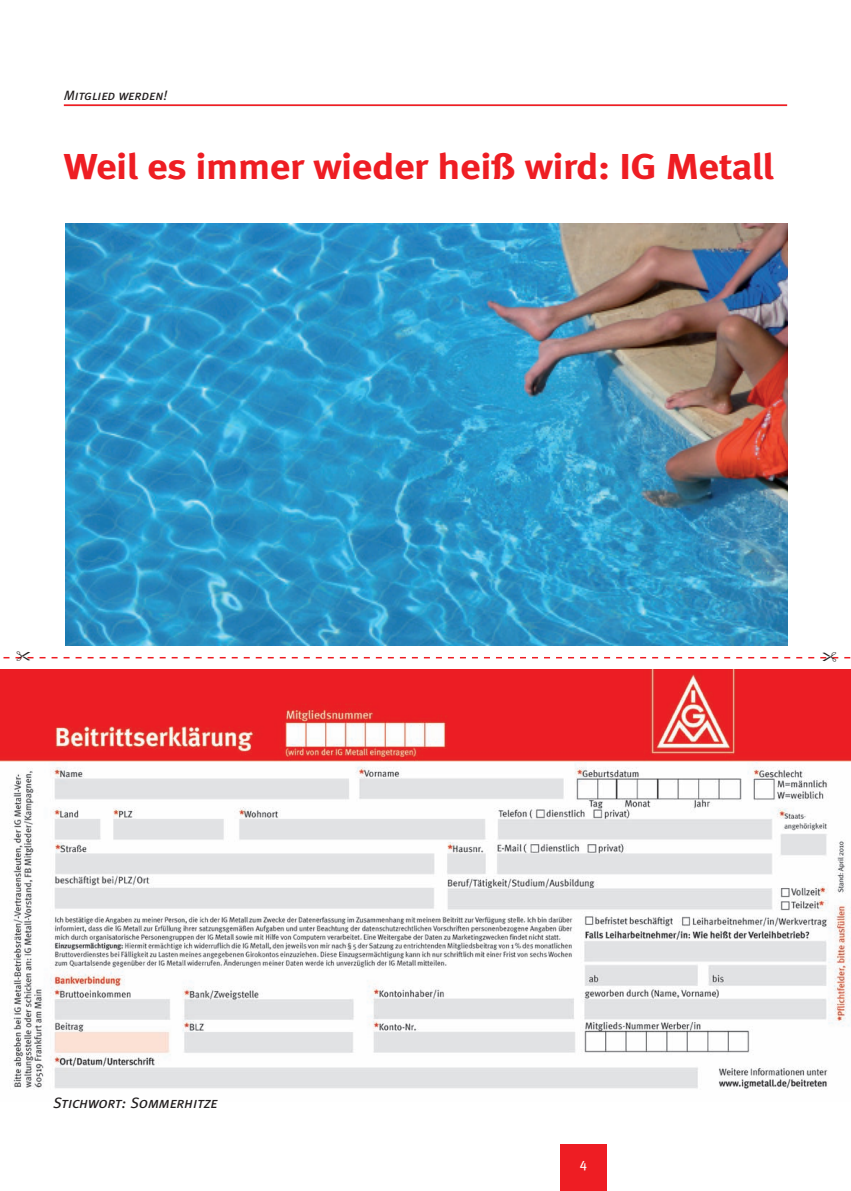
<style>
.page{position:relative;width:851px;height:1191px;background:#fff}
.page>*{position:absolute;margin:0;border:0;box-sizing:border-box;transform-origin:0 0}
.t1{font:700 36px "Meta";letter-spacing:-.01em;color:#ee1d23;scale:1.13 1}
.t2{font:15px "Meta Book Italic Caps";letter-spacing:-.01em;color:#231f20}
.t3{font:13.5px "Meta Book Italic Caps";letter-spacing:-.005em;color:#231f20}
.t4{font:13.5px "Meta";color:#fff}
</style>
<div class="page">
<img style="left:66px;top:224px;width:721px;height:421px">
<img style="left:0;top:669px;width:850px;height:421px">
<div style="left:560px;top:1144px;width:47px;height:47px;background:#ee1d23"></div>
<svg style="left:3px;top:657px;width:847px;height:2px"></svg>
<p class="t3" style="left:64px;top:87px;width:105px">Mitglied werden!</p>
<p class="t1" style="left:64px;top:145px;width:630px">Weil es immer wieder heiß wird: IG Metall</p>
<p class="t2" style="left:53px;top:1094px;width:166px">Stichwort: Sommerhitze</p>
<p class="t4" style="left:579px;top:1155px;width:9px">4</p>
</div>
